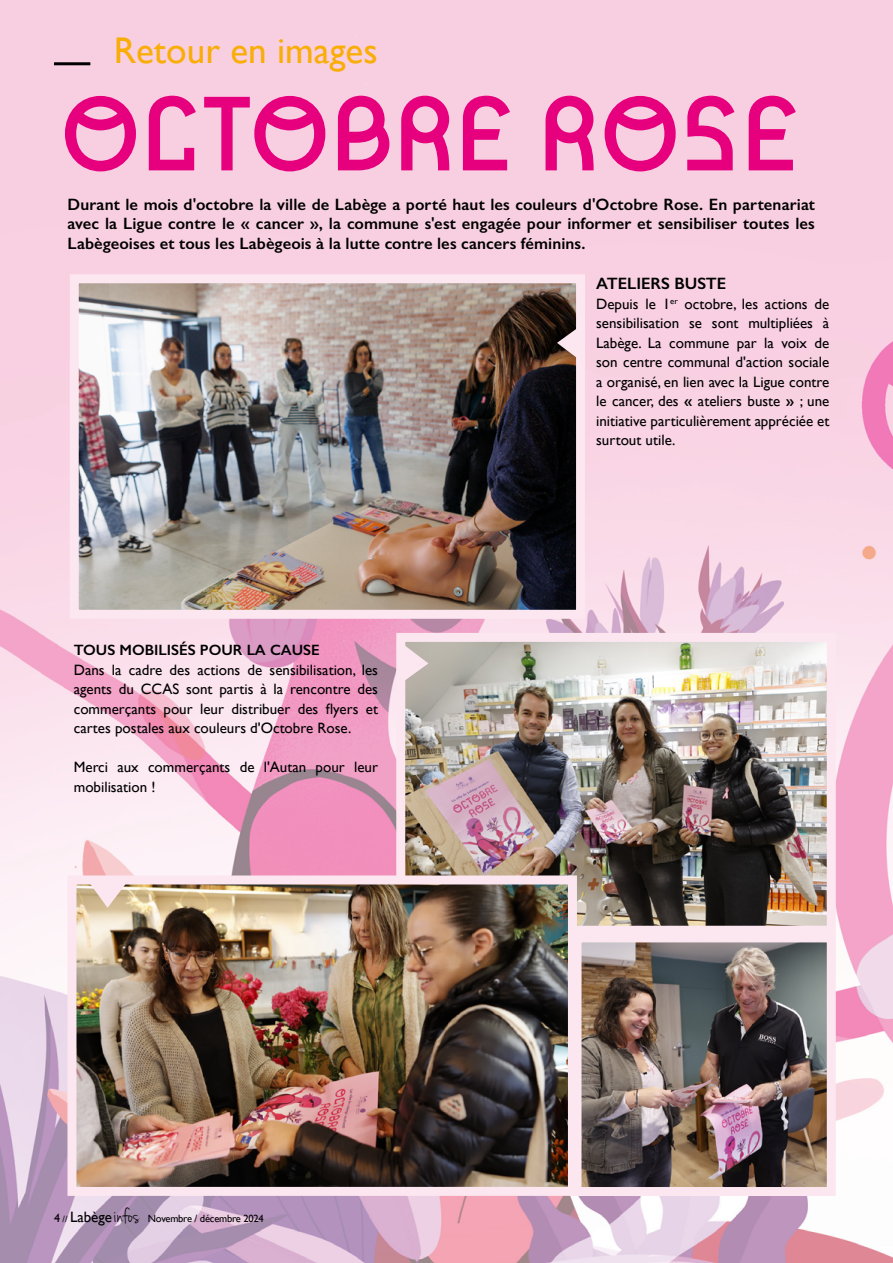
<style>
.page{position:relative;width:893px;height:1263px;background:#fff}
.page>*{position:absolute;margin:0;border:0;box-sizing:border-box;transform-origin:0 0}
.t1{font:118.5px "Gulax";color:#e6007d}
.t2{font:37.2px "Gill Sans";color:#f8ad07}
.t3{font:600 16.5px/19.5px "Gill Sans";letter-spacing:.005em;color:#000;text-align:justify}
.t4{font:15px/19.5px "Gill Sans";color:#000;text-align:justify}
.t5{font:600 15px "Gill Sans";color:#000}
.t6{font:10.5px "Gill Sans";letter-spacing:-.02em;color:#000}
.s1{font-size:12px}
.s2{font-size:9px}
.s3{font-size:15px}
.s4{font-family:"Jenna Sue";font-size:22.5px}
.s5{font-weight:600}
</style>
<div class="page">
<img style="left:0;top:0;width:893px;height:1263px">
<img style="left:80px;top:284px;width:495px;height:325px">
<div style="left:70px;top:274px;width:515px;height:345px;border:9px solid #fce7f0"></div>
<img style="left:406px;top:643px;width:420px;height:282px">
<div style="left:396px;top:633px;width:440px;height:302px;border:9px solid #fce7f0"></div>
<img style="left:77px;top:885px;width:490px;height:301px">
<div style="left:67px;top:875px;width:510px;height:321px;border:9px solid #fce7f0"></div>
<hr style="left:54px;top:62px;width:36px;height:3px;background:#000">
<svg style="left:557px;top:324px;width:26px;height:39px"></svg>
<svg style="left:88px;top:881px;width:40px;height:27px"></svg>
<svg style="left:402px;top:643px;width:26px;height:39px"></svg>
<img style="left:582px;top:943px;width:244px;height:243px">
<div style="left:572px;top:933px;width:264px;height:263px;border:9px solid #fce7f0"></div>
<h2 class="t2" style="left:114px;top:29px;width:265px">Retour en images</h2>
<h1 class="t1" style="left:60px;top:70px;width:742px">OCTOBRE ROSE</h1>
<p class="t3" style="left:68px;top:194px;width:749px">Durant le mois d'octobre la ville de Labège a porté haut les couleurs d'Octobre Rose. En partenariat avec la Ligue contre le « cancer », la commune s'est engagée pour informer et sensibiliser toutes les Labègeoises et tous les Labègeois à la lutte contre les cancers féminins.</p>
<p class="t5" style="left:74px;top:641px;width:247px">TOUS MOBILISÉS POUR LA CAUSE</p>
<p class="t4" style="left:74px;top:659px;width:306px">Dans la cadre des actions de sensibilisation, les agents du CCAS sont partis à la rencontre des commerçants pour leur distribuer des flyers et cartes postales aux couleurs d'Octobre Rose.</p>
<p class="t4" style="left:74px;top:757px;width:306px">Merci aux commerçants de l'Autan pour leur mobilisation !</p>
<p class="t6" style="left:54px;top:1213px;width:211px"><span class="s1">4</span> <span class="s2">//</span> <span class="s3">Labège</span><span class="s4">infos</span> Novembre / décembre 2024</p>
<p class="t3" style="left:596px;top:274px;width:132px">ATELIERS BUSTE</p>
<p class="t4" style="left:596px;top:294px;width:235px">Depuis le 1<sup>er</sup> octobre, les actions de sensibilisation se sont multipliées à Labège. La commune par la voix de son centre communal d'action sociale a organisé, en lien avec la Ligue contre le cancer, des <span class="s5">«</span> ateliers buste <span class="s5">»</span> ; une initiative particulièrement appréciée et surtout utile.</p>
</div>
